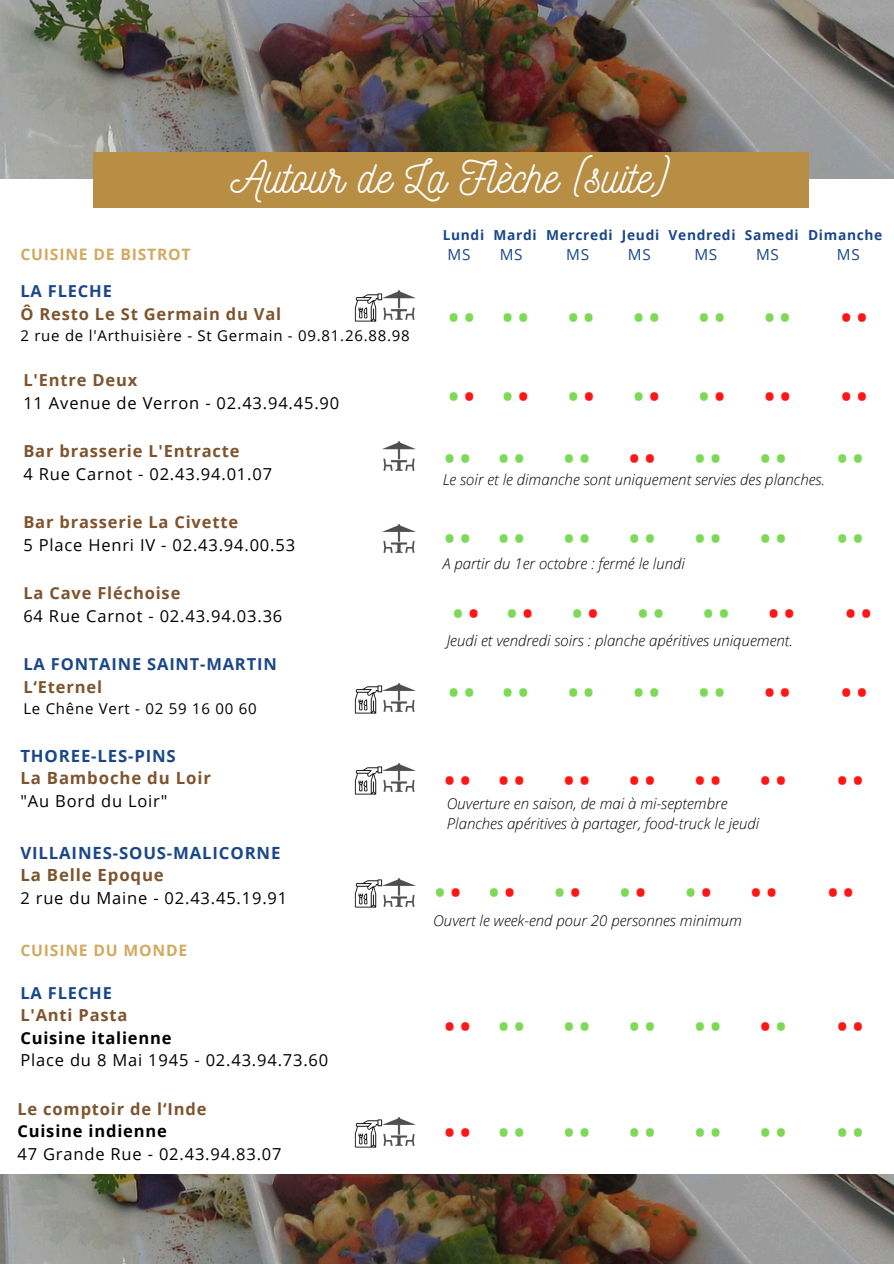
<style>
.page{position:relative;width:894px;height:1264px;background:#fff}
.page>*{position:absolute;margin:0;border:0;box-sizing:border-box;transform-origin:0 0}
.t1{font:45px "Nickainley";color:#fff}
.t2{font:36.75px "Open Sans";color:#7ed957}
.t3{font:36.75px "Open Sans";color:#ff1616}
.t4{font:700 16.8px/22.5px "Open Sans";letter-spacing:.05em;color:#1a4789}
.t5{font:700 16.8px/22.5px "Open Sans";letter-spacing:.05em;color:#7e542e}
.t6{font:16.5px/22.5px "Open Sans";letter-spacing:.05em;color:#000}
.t7{font:700 16.5px/22.5px "Open Sans";letter-spacing:.05em;color:#1a4789}
.t8{font:700 16.5px "Open Sans";letter-spacing:.05em;color:#7e542e}
.t9{font:700 15.75px "Open Sans";letter-spacing:.05em;color:#d3a960}
.t10{font:15.3px "Open Sans";letter-spacing:.05em;color:#1a4789}
.t11{font:italic 300 15px "Open Sans";color:#000}
.t12{font:15px "Open Sans";letter-spacing:.05em;color:#000}
.t13{font:700 13.8px "Open Sans";letter-spacing:.05em;color:#1a4789}
.s1{font-weight:700;color:#7e542e}
.s2{color:#7ed957}
.s3{color:#ff1616}
.s4{color:#7e542e}
.s5{color:#1a4789}
.s6{font-weight:700;color:#1a4789}
.s7{font-weight:700}
</style>
<div class="page">
<img style="left:0;top:0;width:893px;height:178px">
<div style="left:94px;top:153px;width:714px;height:55px;background:#b88e45"></div>
<img style="left:0;top:1174px;width:893px;height:88px">
<img style="left:354px;top:293px;width:28px;height:28px">
<img style="left:382px;top:290px;width:33px;height:30px">
<img style="left:382px;top:763px;width:33px;height:29px">
<img style="left:354px;top:879px;width:28px;height:28px">
<img style="left:382px;top:878px;width:33px;height:29px">
<img style="left:382px;top:683px;width:33px;height:29px">
<img style="left:382px;top:441px;width:33px;height:30px">
<img style="left:382px;top:524px;width:33px;height:29px">
<img style="left:354px;top:766px;width:28px;height:29px">
<img style="left:354px;top:685px;width:28px;height:28px">
<img style="left:354px;top:1119px;width:28px;height:28px">
<img style="left:382px;top:1117px;width:33px;height:29px">
<h1 class="t1" style="left:230px;top:148px;width:442px">Autour de La Flèche (suite)</h1>
<h2 class="t13" style="left:442px;top:225px;width:441px">Lundi Mardi Mercredi Jeudi Vendredi Samedi Dimanche</h2>
<p class="t10" style="left:447px;top:244px;width:24px">MS</p>
<p class="t10" style="left:499px;top:244px;width:24px">MS</p>
<p class="t10" style="left:566px;top:244px;width:24px">MS</p>
<p class="t10" style="left:627px;top:244px;width:24px">MS</p>
<p class="t10" style="left:694px;top:244px;width:24px">MS</p>
<p class="t10" style="left:755px;top:244px;width:24px">MS</p>
<p class="t10" style="left:836px;top:244px;width:24px">MS</p>
<p class="t9" style="left:20px;top:244px;width:172px">CUISINE DE BISTROT</p>
<p class="t7" style="left:20px;top:279px;width:93px">LA FLECHE</p>
<p class="t8" style="left:20px;top:302px;width:262px">Ô Resto Le St Germain du Val</p>
<p class="t12" style="left:20px;top:325px;width:391px">2 rue de l'Arthuisière - St Germain - 09.81.26.88.98</p>
<p class="t2" style="left:446px;top:292px;width:346px">•• •• •• •• •• ••</p>
<p class="t3" style="left:839px;top:292px;width:31px">••</p>
<h3 class="t6" style="left:23px;top:369px;width:317px"><span class="s1">L'Entre Deux<br></span>11 Avenue de Verron - 02.43.94.45.90</h3>
<p class="t3" style="left:446px;top:370px;width:347px"><span class="s2">•</span>• <span class="s2">•</span>• <span class="s2">•</span>• <span class="s2">•</span>• <span class="s2">•</span>• ••</p>
<p class="t3" style="left:839px;top:370px;width:31px">••</p>
<p class="t6" style="left:23px;top:440px;width:250px"><span class="s1">Bar brasserie L'Entracte<br></span>4 Rue Carnot - 02.43.94.01.07</p>
<h3 class="t2" style="left:442px;top:432px;width:346px">•• •• •• <span class="s3">••</span> •• ••</h3>
<h3 class="t2" style="left:835px;top:432px;width:31px">••</h3>
<p class="t11" style="left:442px;top:469px;width:384px">Le soir et le dimanche sont uniquement servies des planches.</p>
<p class="t6" style="left:23px;top:510px;width:273px"><span class="s1">Bar brasserie La Civette<br></span>5 Place Henri IV - 02.43.94.00.53</p>
<p class="t6" style="left:23px;top:581px;width:260px"><span class="s1">La Cave Fléchoise<br></span>64 Rue Carnot - 02.43.94.03.36</p>
<p class="t7" style="left:23px;top:652px;width:255px">LA FONTAINE SAINT-MARTIN<br><span class="s4">L‘Eternel</span></p>
<p class="t12" style="left:23px;top:698px;width:235px">Le Chêne Vert - 02 59 16 00 60</p>
<h3 class="t5" style="left:20px;top:744px;width:192px"><span class="s5">THOREE-LES-PINS<br></span>La Bamboche du Loir</h3>
<h3 class="t6" style="left:20px;top:789px;width:148px">"Au Bord du Loir"</h3>
<p class="t4" style="left:20px;top:840px;width:261px">VILLAINES-SOUS-MALICORNE<br><span class="s4">La Belle Epoque</span></p>
<p class="t6" style="left:20px;top:886px;width:268px">2 rue du Maine - 02.43.45.19.91</p>
<p class="t9" style="left:20px;top:938px;width:168px">CUISINE DU MONDE</p>
<p class="t6" style="left:20px;top:981px;width:309px"><span class="s6">LA FLECHE<br></span><span class="s1">L'Anti Pasta<br></span><span class="s7">Cuisine italienne<br></span>Place du 8 Mai 1945 - 02.43.94.73.60</p>
<h3 class="t6" style="left:17px;top:1096px;width:265px"><span class="s1">Le comptoir de l‘Inde<br></span><span class="s7">Cuisine indienne<br></span>47 Grande Rue - 02.43.94.83.07</h3>
<p class="t2" style="left:442px;top:513px;width:346px">•• •• •• •• •• ••</p>
<p class="t2" style="left:835px;top:513px;width:31px">••</p>
<p class="t11" style="left:442px;top:553px;width:243px">A partir du 1er octobre : fermé le lundi</p>
<p class="t2" style="left:451px;top:587px;width:347px">•<span class="s3">•</span> •<span class="s3">•</span> •<span class="s3">•</span> •• •• <span class="s3">••</span></p>
<p class="t3" style="left:843px;top:587px;width:31px">••</p>
<h3 class="t11" style="left:446px;top:630px;width:347px">Jeudi et vendredi soirs : planche apéritives uniquement.</h3>
<p class="t2" style="left:446px;top:667px;width:346px">•• •• •• •• •• <span class="s3">••</span></p>
<p class="t3" style="left:839px;top:667px;width:31px">••</p>
<p class="t3" style="left:442px;top:755px;width:346px">•• •• •• •• •• ••</p>
<p class="t3" style="left:835px;top:755px;width:31px">••</p>
<p class="t11" style="left:446px;top:793px;width:282px">Ouverture en saison, de mai à mi-septembre</p>
<h3 class="t11" style="left:446px;top:813px;width:314px">Planches apéritives à partager, food-truck le jeudi</h3>
<h3 class="t3" style="left:433px;top:866px;width:347px"><span class="s2">•</span>• <span class="s2">•</span>• <span class="s2">•</span>• <span class="s2">•</span>• <span class="s2">•</span>• ••</h3>
<h3 class="t3" style="left:825px;top:866px;width:31px">••</h3>
<h3 class="t11" style="left:433px;top:909px;width:310px">Ouvert le week-end pour 20 personnes minimum</h3>
<p class="t2" style="left:442px;top:1001px;width:346px"><span class="s3">••</span> •• •• •• •• <span class="s3">•</span>•</p>
<p class="t3" style="left:835px;top:1001px;width:31px">••</p>
<p class="t2" style="left:442px;top:1106px;width:346px"><span class="s3">••</span> •• •• •• •• ••</p>
<p class="t2" style="left:835px;top:1106px;width:31px">••</p>
</div>
